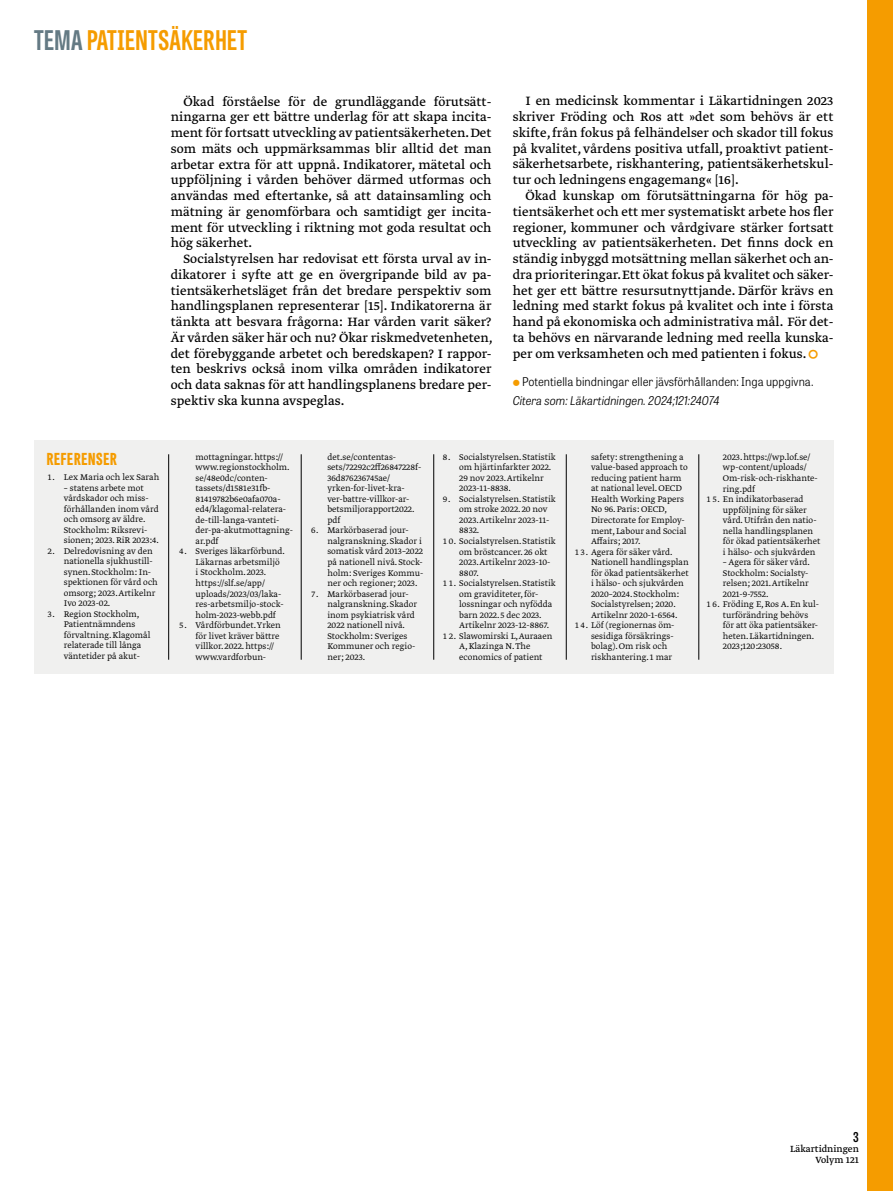
<style>
.page{position:relative;width:893px;height:1191px;background:#fff}
.page>*{position:absolute;margin:0;border:0;box-sizing:border-box;transform-origin:0 0}
.t1{font:700 27px "Tablet Gothic Compressed";letter-spacing:.02em;color:#f59c00}
.t2{font:800 16.5px "Tablet Gothic Compressed";letter-spacing:.045em;color:#f59c00}
.t3{font:14.25px/15.8px "Greta Text Pro Regular Min";color:#000;text-align:justify}
.t4{font:600 13.5px "Tablet Gothic Condensed";color:#000}
.t5{font:300 12px "Tablet Gothic Narrow";letter-spacing:.005em;color:#000}
.t6{font:italic 300 12px "Tablet Gothic Narrow";color:#000}
.t7{font:10.5px/10.5px "Greta Text Pro";color:#000;text-align:right}
.t8{font:9.75px/10.5px "Greta Text Pro Light Min";color:#000}
.s1{color:#647a84}
.s2{color:#f59c00}
</style>
<div class="page">
<div style="left:867px;top:0;width:26px;height:1191px;background:#f59c00"></div>
<div style="left:34px;top:440px;width:799px;height:234px;background:#f0f0ef"></div>
<hr style="left:168px;top:454px;width:1px;height:205px;background:#000">
<hr style="left:433px;top:454px;width:1px;height:205px;background:#000">
<hr style="left:301px;top:454px;width:1px;height:205px;background:#000">
<hr style="left:566px;top:454px;width:1px;height:205px;background:#000">
<hr style="left:698px;top:454px;width:1px;height:205px;background:#000">
<h1 class="t1" style="left:34px;top:22px;width:215px"><span class="s1">TEMA</span> PATIENTSÄKERHET</h1>
<p class="t3" style="left:171px;top:94px;width:322px;text-indent:13px">Ökad förståelse för de grundläggande förutsätt&shy;ningarna ger ett bättre underlag för att skapa incita&shy;ment för fortsatt utveckling av patientsäkerheten. Det som mäts och uppmärksammas blir alltid det man arbetar extra för att uppnå. Indikatorer, mätetal och uppföljning i vården behöver därmed utformas och användas med eftertanke, så att datainsamling och mätning är genomförbara och samtidigt ger incita&shy;ment för utveckling i riktning mot goda resultat och hög säkerhet.</p>
<p class="t3" style="left:171px;top:251px;width:324px;text-indent:13px">Socialstyrelsen har redovisat ett första urval av in&shy;dikatorer i syfte att ge en övergripande bild av pa&shy;tientsäkerhetsläget från det bredare perspektiv som handlingsplanen representerar [15]. Indikatorerna är tänkta att besvara frågorna: Har vården varit säker?<br>Är vården säker här och nu? Ökar riskmedvetenheten, det förebyggande arbetet och beredskapen? I rappor&shy;ten beskrivs också inom vilka områden indikatorer och data saknas för att handlingsplanens bredare per&shy;spektiv ska kunna avspeglas.</p>
<p class="t3" style="left:513px;top:94px;width:322px;text-indent:13px">I en medicinsk kommentar i Läkartidningen 2023 skriver Fröding och Ros att »det som behövs är ett skifte, från fokus på felhändelser och skador till fokus på kvalitet, vårdens positiva utfall, proaktivt patient&shy;säkerhetsarbete, riskhantering, patientsäkerhetskul&shy;tur och ledningens engagemang« [16].</p>
<p class="t3" style="left:513px;top:188px;width:322px;text-indent:13px">Ökad kunskap om förutsättningarna för hög pa&shy;tientsäkerhet och ett mer systematiskt arbete hos fler regioner, kommuner och vårdgivare stärker fortsatt utveckling av patientsäkerheten. Det finns dock en ständig inbyggd motsättning mellan säkerhet och an&shy;dra prioriteringar. Ett ökat fokus på kvalitet och säker&shy;het ger ett bättre resursutnyttjande. Därför krävs en ledning med starkt fokus på kvalitet och inte i första hand på ekonomiska och administrativa mål. För det&shy;ta behövs en närvarande ledning med reella kunska&shy;per om verksamheten och med patienten i fokus. <span class="s2">▲</span></p>
<p class="t5" style="left:522px;top:374px;width:293px">Potentiella bindningar eller jävsförhållanden: Inga uppgivna.</p>
<p class="t6" style="left:513px;top:392px;width:208px">Citera som: Läkartidningen. 2024;121:24074</p>
<h2 class="t2" style="left:47px;top:448px;width:72px">REFERENSER</h2>
<p class="t8" style="left:47px;top:472px;width:114px">1. Lex Maria och lex Sarah</p>
<p class="t8" style="left:64px;top:483px;width:97px">– statens arbete mot vårdskador och miss&shy;förhållanden inom vård och omsorg av äldre.<br>Stockholm: Riksrevi&shy;sionen; 2023. RiR 2023:4.</p>
<p class="t8" style="left:64px;top:546px;width:96px;text-indent:-17px">2. Delredovisning av den nationella sjukhustill&shy;synen. Stockholm: In&shy;spektionen för vård och omsorg; 2023. Artikelnr<br>Ivo 2023-02.</p>
<p class="t8" style="left:64px;top:609px;width:88px;text-indent:-17px">3. Region Stockholm,<br>Patientnämndens förvaltning. Klagomål relaterade till långa väntetider på akut-</p>
<p class="t8" style="left:196px;top:452px;width:99px">mottagningar. https:// www.regionstockholm. se/48e0dc/conten&shy;tassets/d1581e31fb-<br>81419782b6e0afa070a&shy;ed4/klagomal-relatera&shy;de-till-langa-vanteti&shy;der-pa-akutmottagning&shy;ar.pdf</p>
<p class="t8" style="left:196px;top:547px;width:91px;text-indent:-17px">4. Sveriges läkarförbund.<br>Läkarnas arbetsmiljö i Stockholm. 2023. https://slf.se/app/ uploads/2023/03/laka&shy;res-arbetsmiljo-stock&shy;holm-2023-webb.pdf</p>
<p class="t8" style="left:196px;top:620px;width:87px;text-indent:-17px">5. Vårdförbundet. Yrken för livet kräver bättre villkor. 2022. https:// www.vardforbun-</p>
<p class="t8" style="left:327px;top:452px;width:96px">det.se/contentas&shy;sets/72292c2ff26847228f-<br>36d876236745ae/ yrken-for-livet-kra&shy;ver-battre-villkor-ar&shy;betsmiljorapport2022. pdf</p>
<p class="t8" style="left:327px;top:526px;width:97px;text-indent:-17px">6. Markörbaserad jour&shy;nalgranskning. Skador i somatisk vård 2013–2022 på nationell nivå. Stock&shy;holm: Sveriges Kommu&shy;ner och regioner; 2023.</p>
<p class="t8" style="left:327px;top:589px;width:91px;text-indent:-17px">7. Markörbaserad jour&shy;nalgranskning. Skador inom psykiatrisk vård<br>2022 nationell nivå.<br>Stockholm: Sveriges<br>Kommuner och regio&shy;ner; 2023.</p>
<p class="t8" style="left:459px;top:452px;width:98px;text-indent:-17px">8. Socialstyrelsen. Statistik om hjärtinfarkter 2022.<br>29 nov 2023. Artikelnr<br>2023-11-8838.</p>
<p class="t8" style="left:459px;top:494px;width:98px;text-indent:-17px">9. Socialstyrelsen. Statistik om stroke 2022. 20 nov<br>2023. Artikelnr 2023-11-<br>8832.</p>
<p class="t8" style="left:459px;top:536px;width:98px;text-indent:-17px">10. Socialstyrelsen. Statistik om bröstcancer. 26 okt<br>2023. Artikelnr 2023-10-<br>8807.</p>
<p class="t8" style="left:459px;top:578px;width:98px;text-indent:-17px">11. Socialstyrelsen. Statistik om graviditeter, för&shy;lossningar och nyfödda barn 2022. 5 dec 2023.<br>Artikelnr 2023-12-8867.</p>
<p class="t8" style="left:459px;top:631px;width:95px;text-indent:-17px">12. Slawomirski L, Auraaen<br>A, Klazinga N. The economics of patient</p>
<p class="t8" style="left:591px;top:452px;width:98px">safety: strengthening a value-based approach to reducing patient harm at national level. OECD<br>Health Working Papers<br>No 96. Paris: OECD,<br>Directorate for Employ&shy;ment, Labour and Social<br>Affairs; 2017.</p>
<p class="t8" style="left:591px;top:547px;width:99px;text-indent:-17px">13. Agera för säker vård.<br>Nationell handlingsplan för ökad patientsäkerhet i hälso- och sjukvården<br>2020–2024. Stockholm:<br>Socialstyrelsen; 2020.<br>Artikelnr 2020-1-6564.</p>
<p class="t8" style="left:591px;top:620px;width:85px;text-indent:-17px">14. Löf (regionernas öm&shy;sesidiga försäkrings&shy;bolag). Om risk och riskhantering. 1 mar</p>
<p class="t8" style="left:723px;top:452px;width:96px">2023. https://wp.lof.se/ wp-content/uploads/<br>Om-risk-och-riskhante&shy;ring.pdf</p>
<p class="t8" style="left:723px;top:494px;width:99px;text-indent:-17px">15. En indikatorbaserad uppföljning för säker vård. Utifrån den natio&shy;nella handlingsplanen för ökad patientsäkerhet i hälso- och sjukvården</p>
<p class="t8" style="left:723px;top:557px;width:89px">– Agera för säker vård.<br>Stockholm: Socialsty&shy;relsen; 2021. Artikelnr<br>2021-9-7552.</p>
<p class="t8" style="left:723px;top:599px;width:98px;text-indent:-17px">16. Fröding E, Ros A. En kul&shy;turförändring behövs för att öka patientsäker&shy;heten. Läkartidningen.<br>2023;120:23058.</p>
<h3 class="t4" style="left:853px;top:1127px;width:7px">3</h3>
<p class="t7" style="left:790px;top:1144px;width:70px">Läkartidningen<br>Volym 121</p>
</div>
